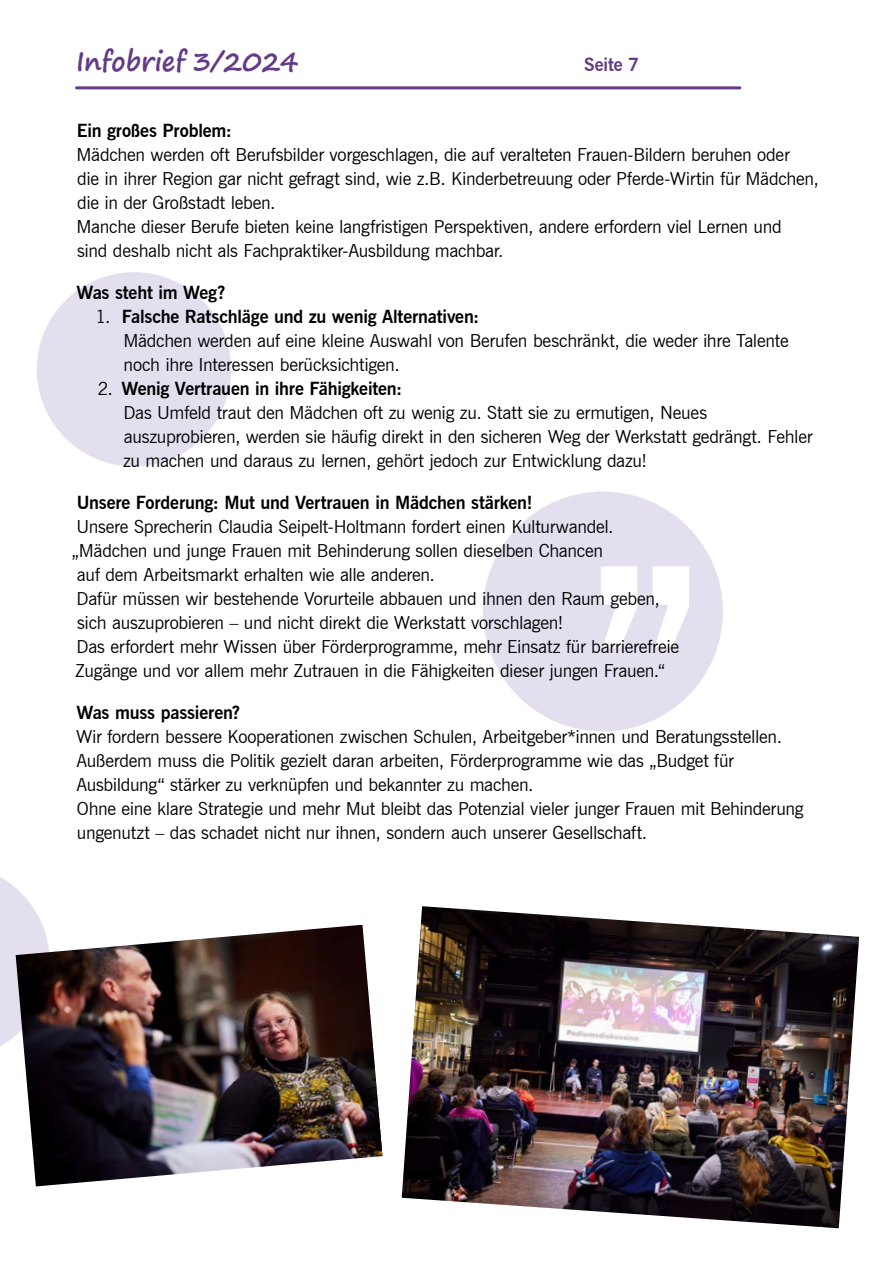
<style>
.page{position:relative;width:893px;height:1263px;background:#fff}
.page>*{position:absolute;margin:0;border:0;box-sizing:border-box;transform-origin:0 0}
.t1{font:700 27px "Segoe Print";letter-spacing:.005em;color:#653a86;scale:.96 1}
.t2{font:18px/24px "News Gothic BT";letter-spacing:-.015em;color:#000}
.t3{font:700 18px "News Gothic BT";letter-spacing:-.01em;color:#000}
.t4{font:700 18px "News Gothic BT";letter-spacing:-.005em;color:#653a86}
.s1{font-weight:400}
</style>
<div class="page">
<div style="left:483px;top:491px;width:240px;height:240px;background:#e4dfef;border-radius:50%"></div>
<svg style="left:601px;top:566px;width:88px;height:81px"></svg>
<hr style="left:77px;top:86px;width:663px;height:3px;background:#653a86">
<img style="left:402px;top:906px;width:457px;height:322px">
<img style="left:24px;top:925px;width:359px;height:261px">
<div style="left:37px;top:272px;width:194px;height:194px;background:#e4dfef;border-radius:50%"></div>
<svg style="left:0;top:877px;width:50px;height:182px"></svg>
<h1 class="t1" style="left:76px;top:36px;width:233px">Infobrief 3/2024</h1>
<p class="t4" style="left:584px;top:53px;width:56px">Seite 7</p>
<p class="t3" style="left:77px;top:120px;width:157px">Ein großes Problem:</p>
<p class="t2" style="left:77px;top:142px;width:744px">Mädchen werden oft Berufsbilder vorgeschlagen, die auf veralteten Frauen-Bildern beruhen oder<br>die in ihrer Region gar nicht gefragt sind, wie z.B. Kinderbetreuung oder Pferde-Wirtin für Mädchen, die in der Großstadt leben.</p>
<p class="t2" style="left:77px;top:214px;width:707px">Manche dieser Berufe bieten keine langfristigen Perspektiven, andere erfordern viel Lernen und sind deshalb nicht als Fachpraktiker-Ausbildung machbar.</p>
<p class="t3" style="left:76px;top:282px;width:150px">Was steht im Weg?</p>
<p class="t3" style="left:95px;top:306px;width:385px"><span class="s1">1.</span> Falsche Ratschläge und zu wenig Alternativen:</p>
<p class="t2" style="left:123px;top:328px;width:667px">Mädchen werden auf eine kleine Auswahl von Berufen beschränkt, die weder ihre Talente noch ihre Interessen berücksichtigen.</p>
<p class="t3" style="left:98px;top:378px;width:306px"><span class="s1">2.</span> Wenig Vertrauen in ihre Fähigkeiten:</p>
<p class="t2" style="left:123px;top:400px;width:691px">Das Umfeld traut den Mädchen oft zu wenig zu. Statt sie zu ermutigen, Neues auszuprobieren, werden sie häufig direkt in den sicheren Weg der Werkstatt gedrängt. Fehler zu machen und daraus zu lernen, gehört jedoch zur Entwicklung dazu!</p>
<p class="t3" style="left:77px;top:492px;width:457px">Unsere Forderung: Mut und Vertrauen in Mädchen stärken!</p>
<p class="t2" style="left:76px;top:514px;width:539px">Unsere Sprecherin Claudia Seipelt-Holtmann fordert einen Kulturwandel.</p>
<p class="t2" style="left:72px;top:538px;width:533px">„Mädchen und junge Frauen mit Behinderung sollen dieselben Chancen auf dem Arbeitsmarkt erhalten wie alle anderen.</p>
<p class="t2" style="left:77px;top:586px;width:585px">Dafür müssen wir bestehende Vorurteile abbauen und ihnen den Raum geben, sich auszuprobieren – und nicht direkt die Werkstatt vorschlagen!</p>
<p class="t2" style="left:75px;top:634px;width:605px">Das erfordert mehr Wissen über Förderprogramme, mehr Einsatz für barrierefreie<br>Zugänge und vor allem mehr Zutrauen in die Fähigkeiten dieser jungen Frauen.“</p>
<p class="t3" style="left:76px;top:702px;width:165px">Was muss passieren?</p>
<p class="t2" style="left:76px;top:724px;width:707px">Wir fordern bessere Kooperationen zwischen Schulen, Arbeitgeber*innen und Beratungsstellen.<br>Außerdem muss die Politik gezielt daran arbeiten, Förderprogramme wie das „Budget für<br>Ausbildung“ stärker zu verknüpfen und bekannter zu machen.</p>
<p class="t2" style="left:77px;top:796px;width:728px">Ohne eine klare Strategie und mehr Mut bleibt das Potenzial vieler junger Frauen mit Behinderung ungenutzt – das schadet nicht nur ihnen, sondern auch unserer Gesellschaft.</p>
</div>
